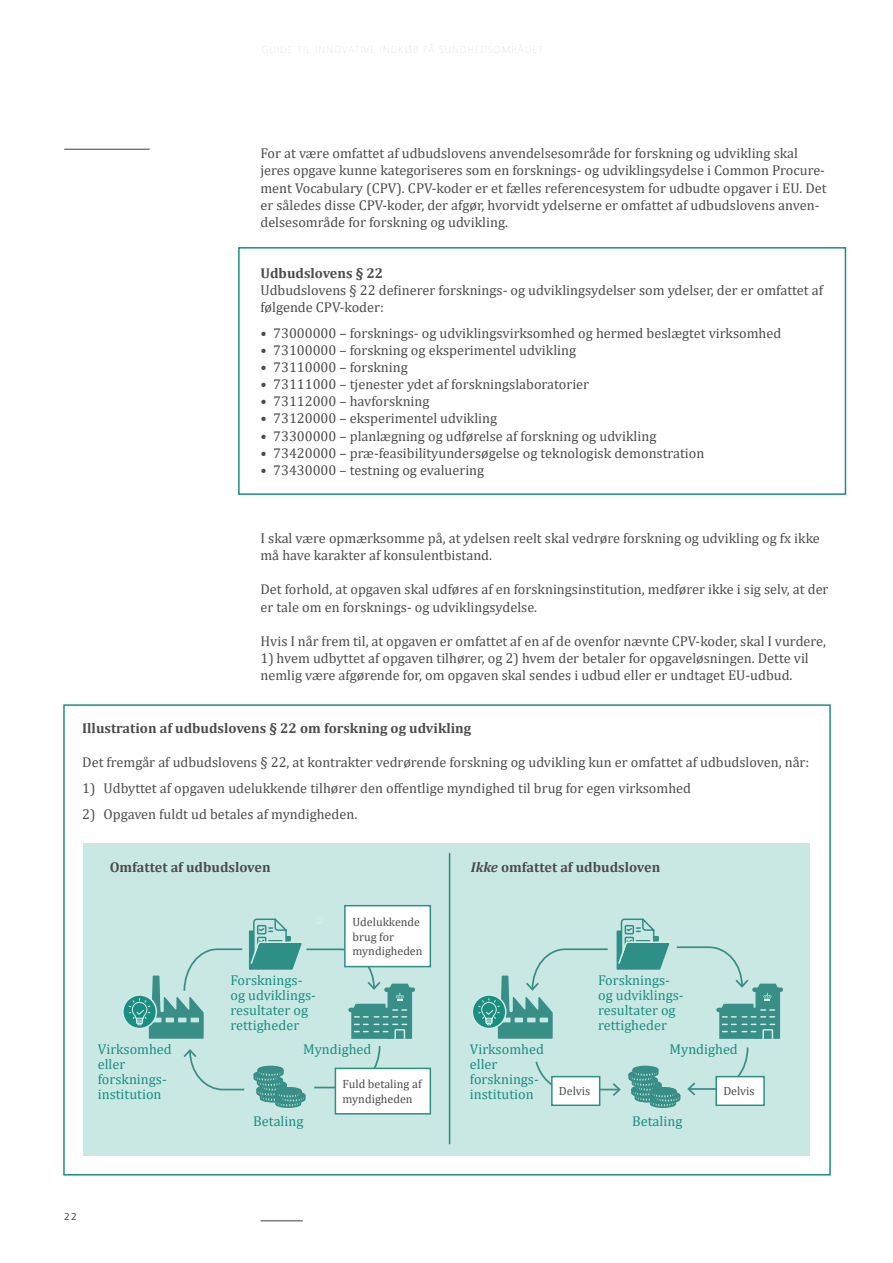
<style>
.page{position:relative;width:893px;height:1263px;background:#fff}
.page>*{position:absolute;margin:0;border:0;box-sizing:border-box;transform-origin:0 0}
.Brødtekst{font:14.25px/17.1px "Cambria";color:#4b4c4d}
.Noter{font:14.25px/15px "Cambria";color:#1a8e83}
.Brødtekst-2{font:700 14.25px "Cambria";color:#4b4c4d}
.Noter-2{font:700 14.25px "Cambria";color:#4b4c4d}
.Noter-3{font:12px/14.4px "Cambria";color:#4b4c4d}
.t1{font:10.5px "Frutiger Next Pro";color:#3e3e3f}
.s1{font-style:italic}
</style>
<div class="page">
<hr style="left:260px;top:1220px;width:43px;height:1px;background:#3e3e3f">
<hr style="left:64px;top:149px;width:86px;height:1px;background:#3e3e3f">
<div style="left:238px;top:247px;width:608px;height:248px;border:2px solid #1a8e83"></div>
<div style="left:83px;top:844px;width:727px;height:312px;background:#c9e8e4"></div>
<svg style="left:535px;top:1047px;width:214px;height:61px"></svg>
<div style="left:63px;top:704px;width:768px;height:471px;border:2px solid #1a8e83"></div>
<hr style="left:449px;top:853px;width:1px;height:291px;background:#1a8e83">
<svg style="left:123px;top:995px;width:33px;height:33px"></svg>
<div style="left:122px;top:994px;width:35px;height:35px;border:2px solid #d4ebe8;border-radius:50%"></div>
<svg style="left:472px;top:995px;width:34px;height:33px"></svg>
<div style="left:472px;top:994px;width:35px;height:35px;border:2px solid #d4ebe8;border-radius:50%"></div>
<svg style="left:477px;top:948px;width:131px;height:91px"></svg>
<div style="left:344px;top:905px;width:87px;height:62px;background:#fff;border:2px solid #2e8f87"></div>
<div style="left:335px;top:1068px;width:96px;height:46px;background:#fff;border:2px solid #2e8f87"></div>
<div style="left:715px;top:1076px;width:50px;height:30px;background:#fff;border:2px solid #2e8f87"></div>
<div style="left:551px;top:1076px;width:49px;height:30px;background:#fff;border:2px solid #2e8f87"></div>
<svg style="left:616px;top:918px;width:164px;height:121px"></svg>
<svg style="left:128px;top:915px;width:284px;height:194px"></svg>
<p class="Brødtekst" style="left:260px;top:145px;width:568px">For at være omfattet af udbudslovens anvendelsesområde for forskning og udvikling skal jeres opgave kunne kategoriseres som en forsknings- og udviklingsydelse i Common Procure&shy;ment Vocabulary (CPV). CPV-koder er et fælles referencesystem for udbudte opgaver i EU. Det er således disse CPV-koder, der afgør, hvorvidt ydelserne er omfattet af udbudslovens anven&shy;delsesområde for forskning og udvikling.</p>
<p class="Brødtekst-2" style="left:260px;top:263px;width:124px">Udbudslovens § 22</p>
<p class="Brødtekst" style="left:260px;top:282px;width:564px">Udbudslovens § 22 definerer forsknings- og udviklingsydelser som ydelser, der er omfattet af følgende CPV-koder:</p>
<p class="Brødtekst" style="left:260px;top:324px;width:522px">• 73000000 – forsknings- og udviklingsvirksomhed og hermed beslægtet virksomhed</p>
<p class="Brødtekst" style="left:260px;top:342px;width:317px">• 73100000 – forskning og eksperimentel udvikling</p>
<p class="Brødtekst" style="left:260px;top:359px;width:149px">• 73110000 – forskning</p>
<p class="Brødtekst" style="left:260px;top:376px;width:330px">• 73111000 – tjenester ydet af forskningslaboratorier</p>
<p class="Brødtekst" style="left:260px;top:393px;width:171px">• 73112000 – havforskning</p>
<p class="Brødtekst" style="left:260px;top:410px;width:238px">• 73120000 – eksperimentel udvikling</p>
<p class="Brødtekst" style="left:260px;top:427px;width:397px">• 73300000 – planlægning og udførelse af forskning og udvikling</p>
<p class="Brødtekst" style="left:260px;top:444px;width:445px">• 73420000 – præ-feasibilityundersøgelse og teknologisk demonstration</p>
<p class="Brødtekst" style="left:260px;top:461px;width:225px">• 73430000 – testning og evaluering</p>
<p class="Brødtekst" style="left:260px;top:530px;width:561px">I skal være opmærksomme på, at ydelsen reelt skal vedrøre forskning og udvikling og fx ikke må have karakter af konsulentbistand.</p>
<p class="Brødtekst" style="left:260px;top:581px;width:570px">Det forhold, at opgaven skal udføres af en forskningsinstitution, medfører ikke i sig selv, at der er tale om en forsknings- og udviklingsydelse.</p>
<p class="Brødtekst" style="left:260px;top:632px;width:567px">Hvis I når frem til, at opgaven er omfattet af en af de ovenfor nævnte CPV-koder, skal I vurdere,</p>
<p class="Brødtekst" style="left:260px;top:649px;width:550px">1) hvem udbyttet af opgaven tilhører, og 2) hvem der betaler for opgaveløsningen. Dette vil nemlig være afgørende for, om opgaven skal sendes i udbud eller er undtaget EU-udbud.</p>
<p class="Brødtekst-2" style="left:82px;top:718px;width:391px">Illustration af udbudslovens § 22 om forskning og udvikling</p>
<p class="Brødtekst" style="left:82px;top:754px;width:728px">Det fremgår af udbudslovens § 22, at kontrakter vedrørende forskning og udvikling kun er omfattet af udbudsloven, når:</p>
<p class="Brødtekst" style="left:82px;top:780px;width:610px">1) Udbyttet af opgaven udelukkende tilhører den offentlige myndighed til brug for egen virksomhed</p>
<p class="Brødtekst" style="left:82px;top:805px;width:276px">2) Opgaven fuldt ud betales af myndigheden.</p>
<p class="Noter-2" style="left:110px;top:857px;width:162px">Omfattet af udbudsloven</p>
<p class="Noter-3" style="left:352px;top:915px;width:72px">Udelukkende brug for myndigheden</p>
<p class="Noter-2" style="left:471px;top:857px;width:191px"><span class="s1">Ikke</span> omfattet af udbudsloven</p>
<p class="Noter" style="left:98px;top:1041px;width:76px">Virksomhed</p>
<p class="Noter" style="left:98px;top:1056px;width:69px">eller forsknings&shy;institution</p>
<p class="t1" style="left:64px;top:1211px;width:14px">22</p>
<p class="Noter" style="left:230px;top:972px;width:84px">Forsknings&shy;og udviklings-- resultater og rettigheder</p>
<p class="Noter" style="left:598px;top:972px;width:84px">Forsknings&shy;og udviklings-- resultater og rettigheder</p>
<p class="Noter" style="left:470px;top:1041px;width:76px">Virksomhed</p>
<p class="Noter" style="left:470px;top:1056px;width:69px">eller forsknings&shy;institution</p>
<p class="Noter" style="left:303px;top:1042px;width:70px">Myndighed</p>
<p class="Noter" style="left:670px;top:1042px;width:70px">Myndighed</p>
<p class="Noter-3" style="left:342px;top:1077px;width:81px">Fuld betaling af myndigheden</p>
<p class="Noter-3" style="left:559px;top:1083px;width:33px">Delvis</p>
<p class="Noter-3" style="left:723px;top:1083px;width:33px">Delvis</p>
<p class="Noter" style="left:253px;top:1113px;width:52px">Betaling</p>
<p class="Noter" style="left:632px;top:1113px;width:52px">Betaling</p>
</div>
